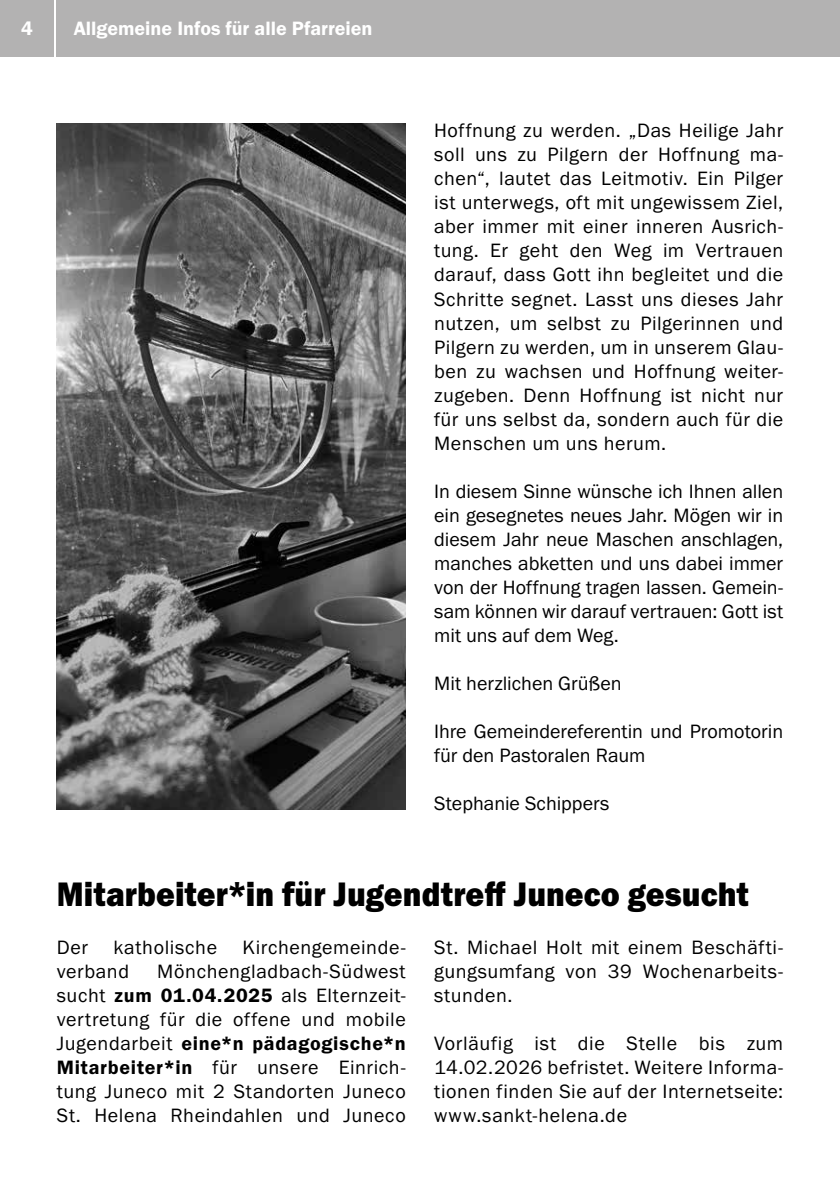
<style>
.page{position:relative;width:840px;height:1191px;background:#fff}
.page>*{position:absolute;margin:0;border:0;box-sizing:border-box;transform-origin:0 0}
.t1{font:35.2px "Franklin Gothic URW Hea";letter-spacing:.005em;color:#000;scale:.91 1}
.t2{font:20px/24px "Franklin Gothic URW Boo";letter-spacing:.025em;color:#000;text-align:justify}
.t3{font:20px/24px "Franklin Gothic URW Boo";color:#000}
.t4{font:20px "Franklin Gothic URW Dem";color:#fff}
.t5{font:20px "Franklin Gothic URW Dem";letter-spacing:.035em;color:#000}
.s1{font-family:"Franklin Gothic URW Dem"}
.s2{font-family:"Franklin Gothic URW Boo"}
</style>
<div class="page">
<div style="left:0;top:0;width:54px;height:57px;background:#b3b2b2"></div>
<div style="left:57px;top:0;width:782px;height:57px;background:#b3b2b2"></div>
<img style="left:57px;top:124px;width:348px;height:685px">
<p class="t4" style="left:21px;top:16px;width:13px">4</p>
<p class="t4" style="left:74px;top:16px;width:300px">Allgemeine Infos für alle Pfarreien</p>
<p class="t2" style="left:434px;top:118px;width:350px">Hoffnung zu werden. „Das Heilige Jahr soll uns zu Pilgern der Hoffnung ma&shy;chen“, lautet das Leitmotiv. Ein Pilger ist unterwegs, oft mit ungewissem Ziel, aber immer mit einer inneren Ausrich&shy;tung. Er geht den Weg im Vertrauen darauf, dass Gott ihn begleitet und die Schritte segnet. Lasst uns dieses Jahr nutzen, um selbst zu Pilgerinnen und Pilgern zu werden, um in unserem Glau&shy;ben zu wachsen und Hoffnung weiter&shy;zugeben. Denn Hoffnung ist nicht nur für uns selbst da, sondern auch für die Menschen um uns herum.</p>
<p class="t2" style="left:434px;top:478px;width:350px">In diesem Sinne wünsche ich Ihnen allen ein gesegnetes neues Jahr. Mögen wir in diesem Jahr neue Maschen anschlagen, manches abketten und uns dabei immer von der Hoffnung tragen lassen. Gemein&shy;sam können wir darauf vertrauen: Gott ist mit uns auf dem Weg.</p>
<p class="t3" style="left:434px;top:670px;width:189px">Mit herzlichen Grüßen</p>
<p class="t3" style="left:434px;top:718px;width:350px">Ihre Gemeindereferentin und Promotorin für den Pastoralen Raum</p>
<p class="t3" style="left:434px;top:790px;width:177px">Stephanie Schippers</p>
<h1 class="t1" style="left:57px;top:871px;width:761px">Mitarbeiter*in für Jugendtreff Juneco gesucht</h1>
<p class="t2" style="left:57px;top:934px;width:33px">Der</p>
<p class="t2" style="left:114px;top:934px;width:105px">katholische</p>
<p class="t2" style="left:242px;top:934px;width:165px">Kirchengemeinde-</p>
<p class="t2" style="left:57px;top:958px;width:74px">verband</p>
<p class="t2" style="left:434px;top:934px;width:350px">St. Michael Holt mit einem Beschäfti&shy;gungsumfang von 39 Wochenarbeits&shy;stunden.</p>
<p class="t2" style="left:434px;top:1030px;width:350px">Vorläufig ist die Stelle bis zum 14.02.2026 befristet. Weitere Informa&shy;tionen finden Sie auf der Internetseite: www.sankt-helena.de</p>
<p class="t2" style="left:57px;top:958px;width:350px;text-indent:100px">Mönchengladbach-Südwest sucht <span class="s1">zum 01.04.2025</span> als Elternzeit&shy;vertretung für die offene und mobile</p>
<p class="t5" style="left:57px;top:1030px;width:350px"><span class="s2">Jugendarbeit</span> eine*n pädagogische*n</p>
<p class="t2" style="left:57px;top:1054px;width:350px"><span class="s1">Mitarbeiter*in</span> für unsere Einrich&shy;tung Juneco mit 2 Standorten Juneco St. Helena Rheindahlen und Juneco</p>
</div>
